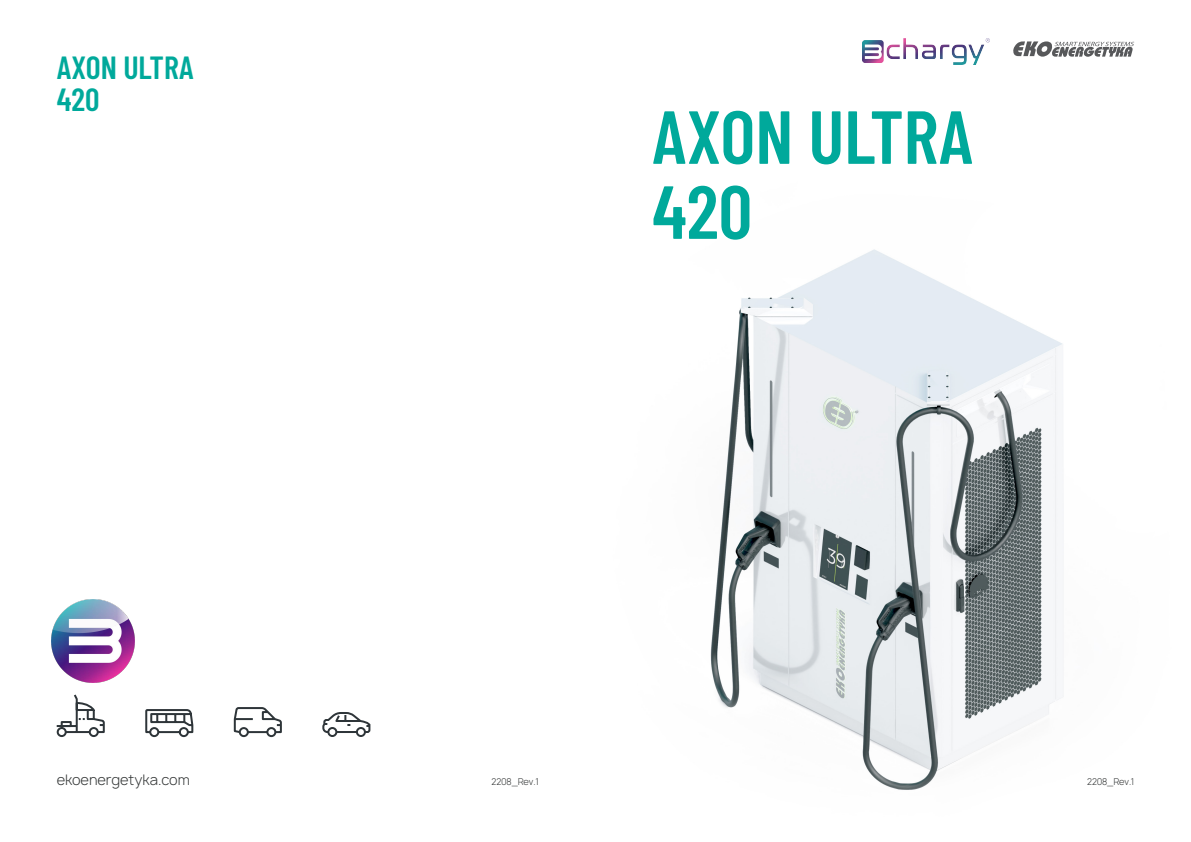
<style>
.page{position:relative;width:1191px;height:842px;background:#fff}
.page>*{position:absolute;margin:0;border:0;box-sizing:border-box;transform-origin:0 0}
.heder{font:600 75px "Barlow Condensed";color:#00a99b}
.subheder{font:600 32px "Barlow Condensed";color:#00a99b}
.t1{font:300 14px "Manrope";color:#343737}
.manrope_text_7pkt{font:300 9px "Manrope";color:#343737}
</style>
<div class="page">
<img style="left:710px;top:249px;width:354px;height:541px">
<svg style="left:56px;top:694px;width:315px;height:44px"></svg>
<svg style="left:1013px;top:41px;width:121px;height:16px"></svg>
<img style="left:52px;top:600px;width:83px;height:82px">
<img style="left:862px;top:38px;width:127px;height:26px">
<p class="subheder" style="left:57px;top:45px;width:138px">AXON ULTRA</p>
<p class="subheder" style="left:57px;top:77px;width:44px">420</p>
<h3 class="t1" style="left:57px;top:772px;width:134px">ekoenergetyka.com</h3>
<p class="heder" style="left:652px;top:83px;width:322px">AXON ULTRA</p>
<p class="heder" style="left:652px;top:158px;width:102px">420</p>
<p class="manrope_text_7pkt" style="left:491px;top:776px;width:49px">2208_Rev.1</p>
<p class="manrope_text_7pkt" style="left:1087px;top:776px;width:49px">2208_Rev.1</p>
</div>
